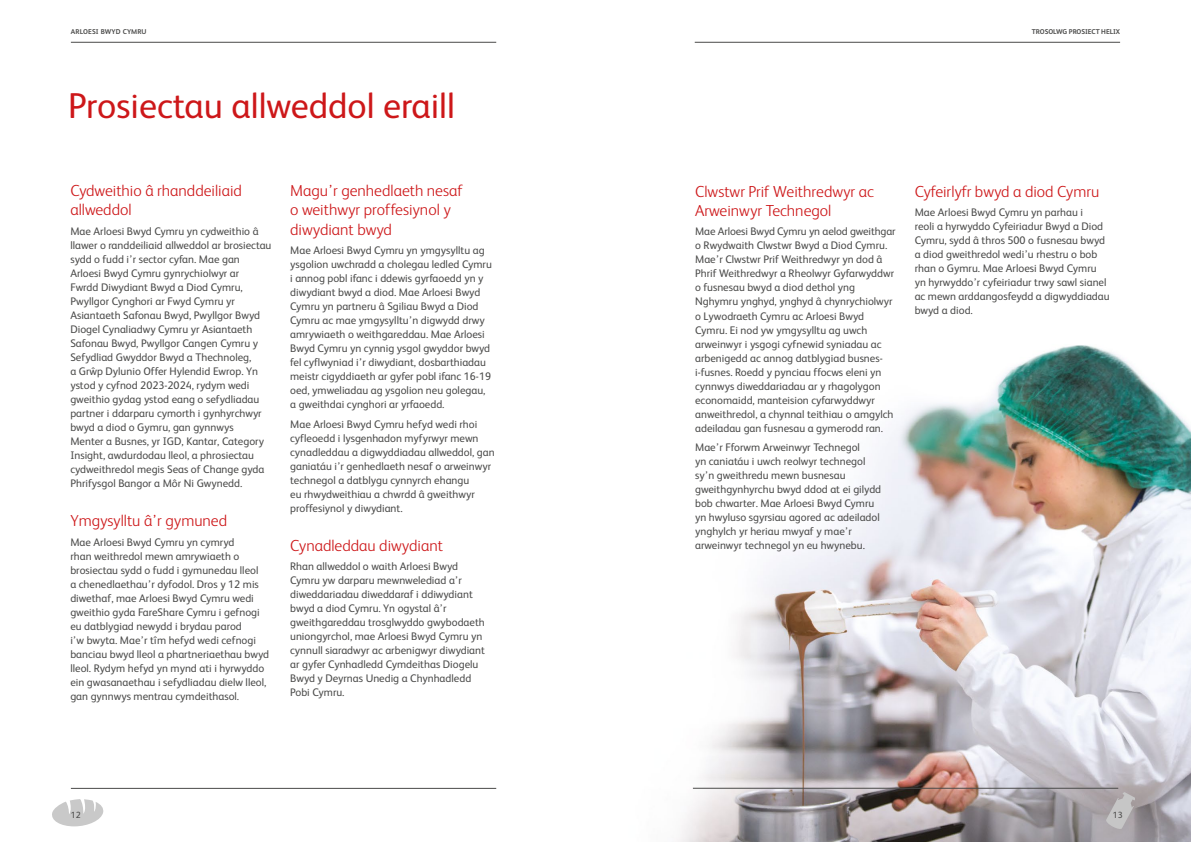
<style>
.page{position:relative;width:1191px;height:842px;background:#fff}
.page>*{position:absolute;margin:0;border:0;box-sizing:border-box;transform-origin:0 0}
.t1{font:36px "FS Albert";color:#cd1719}
.t2{font:300 16px/19.2px "FS Albert";color:#cd1719}
.t3{font:11px/14px "FS Albert";color:#4a4a49}
.t4{font:9px "FS Albert";color:#4a4a49}
.t5{font:700 7px "FS Albert";letter-spacing:-.01em;color:#4a4a49}
.t6{font:700 7px "FS Albert";letter-spacing:.02em;color:#4a4a49}
</style>
<div class="page">
<img style="left:678px;top:41px;width:513px;height:801px">
<svg style="left:1105px;top:792px;width:30px;height:38px"></svg>
<svg style="left:52px;top:799px;width:52px;height:27px"></svg>
<hr style="left:694px;top:42px;width:426px;height:1px;background:#4a4a49">
<hr style="left:71px;top:42px;width:425px;height:1px;background:#4a4a49">
<hr style="left:693px;top:788px;width:425px;height:1px;background:#4a4a49">
<hr style="left:71px;top:788px;width:425px;height:1px;background:#4a4a49">
<p class="t6" style="left:71px;top:27px;width:77px">ARLOESI BWYD CYMRU</p>
<p class="t5" style="left:1032px;top:27px;width:90px">TROSOLWG PROSIECT HELIX</p>
<h1 class="t1" style="left:68px;top:85px;width:388px">Prosiectau allweddol eraill</h1>
<h2 class="t2" style="left:70px;top:181px;width:173px">Cydweithio â rhanddeiliaid allweddol</h2>
<p class="t3" style="left:70px;top:224px;width:203px">Mae Arloesi Bwyd Cymru yn cydweithio â llawer o randdeiliaid allweddol ar brosiectau sydd o fudd i’r sector cyfan. Mae gan Arloesi Bwyd Cymru gynrychiolwyr ar<br>Fwrdd Diwydiant Bwyd a Diod Cymru, Pwyllgor Cynghori ar Fwyd Cymru yr Asiantaeth Safonau Bwyd, Pwyllgor Bwyd Diogel Cynaliadwy Cymru yr Asiantaeth Safonau Bwyd, Pwyllgor Cangen Cymru y Sefydliad Gwyddor Bwyd a Thechnoleg,<br>a Grwˆ p Dylunio Offer Hylendid Ewrop. Yn ystod y cyfnod 2023-2024, rydym wedi gweithio gydag ystod eang o sefydliadau partner i ddarparu cymorth i gynhyrchwyr bwyd a diod o Gymru, gan gynnwys<br>Menter a Busnes, yr IGD, Kantar, Category Insight, awdurdodau lleol, a phrosiectau cydweithredol megis Seas of Change gyda Phrifysgol Bangor a Môr Ni Gwynedd.</p>
<h2 class="t2" style="left:70px;top:511px;width:158px">Ymgysylltu â’r gymuned</h2>
<p class="t3" style="left:70px;top:535px;width:200px">Mae Arloesi Bwyd Cymru yn cymryd<br>rhan weithredol mewn amrywiaeth o brosiectau sydd o fudd i gymunedau lleol<br>a chenedlaethau’r dyfodol. Dros y 12 mis diwethaf, mae Arloesi Bwyd Cymru wedi gweithio gyda FareShare Cymru i gefnogi eu datblygiad newydd i brydau parod<br>i’w bwyta. Mae’r tîm hefyd wedi cefnogi banciau bwyd lleol a phartneriaethau bwyd lleol. Rydym hefyd yn mynd ati i hyrwyddo ein gwasanaethau i sefydliadau dielw lleol, gan gynnwys mentrau cymdeithasol.</p>
<h2 class="t2" style="left:290px;top:181px;width:174px">Magu’r genhedlaeth nesaf o weithwyr proffesiynol y diwydiant bwyd</h2>
<p class="t3" style="left:290px;top:243px;width:203px">Mae Arloesi Bwyd Cymru yn ymgysylltu ag ysgolion uwchradd a cholegau ledled Cymru i annog pobl ifanc i ddewis gyrfaoedd yn y diwydiant bwyd a diod. Mae Arloesi Bwyd Cymru yn partneru â Sgiliau Bwyd a Diod Cymru ac mae ymgysylltu’n digwydd drwy amrywiaeth o weithgareddau. Mae Arloesi Bwyd Cymru yn cynnig ysgol gwyddor bwyd fel cyflwyniad i’r diwydiant, dosbarthiadau meistr cigyddiaeth ar gyfer pobl ifanc 16-19 oed, ymweliadau ag ysgolion neu golegau, a gweithdai cynghori ar yrfaoedd.</p>
<p class="t3" style="left:290px;top:417px;width:206px">Mae Arloesi Bwyd Cymru hefyd wedi rhoi cyfleoedd i lysgenhadon myfyrwyr mewn cynadleddau a digwyddiadau allweddol, gan ganiatáu i’r genhedlaeth nesaf o arweinwyr technegol a datblygu cynnyrch ehangu<br>eu rhwydweithiau a chwrdd â gweithwyr proffesiynol y diwydiant.</p>
<h2 class="t2" style="left:290px;top:536px;width:154px">Cynadleddau diwydiant</h2>
<p class="t3" style="left:290px;top:560px;width:196px">Rhan allweddol o waith Arloesi Bwyd Cymru yw darparu mewnwelediad a’r diweddariadau diweddaraf i ddiwydiant bwyd a diod Cymru. Yn ogystal â’r gweithgareddau trosglwyddo gwybodaeth uniongyrchol, mae Arloesi Bwyd Cymru yn cynnull siaradwyr ac arbenigwyr diwydiant ar gyfer Cynhadledd Cymdeithas Diogelu Bwyd y Deyrnas Unedig a Chynhadledd Pobi Cymru.</p>
<h2 class="t2" style="left:695px;top:181px;width:180px">Clwstwr Prif Weithredwyr ac<br>Arweinwyr Technegol</h2>
<p class="t3" style="left:695px;top:225px;width:202px">Mae Arloesi Bwyd Cymru yn aelod gweithgar o Rwydwaith Clwstwr Bwyd a Diod Cymru.<br>Mae’r Clwstwr Prif Weithredwyr yn dod â Phrif Weithredwyr a Rheolwyr Gyfarwyddwr o fusnesau bwyd a diod dethol yng Nghymru ynghyd, ynghyd â chynrychiolwyr o Lywodraeth Cymru ac Arloesi Bwyd Cymru. Ei nod yw ymgysylltu ag uwch arweinwyr i ysgogi cyfnewid syniadau ac arbenigedd ac annog datblygiad busnes&shy;i-fusnes. Roedd y pynciau ffocws eleni yn cynnwys diweddariadau ar y rhagolygon economaidd, manteision cyfarwyddwyr anweithredol, a chynnal teithiau o amgylch adeiladau gan fusnesau a gymerodd ran.</p>
<p class="t3" style="left:695px;top:440px;width:188px">Mae’r Fforwm Arweinwyr Technegol<br>yn caniatáu i uwch reolwyr technegol sy’n gweithredu mewn busnesau gweithgynhyrchu bwyd ddod at ei gilydd bob chwarter. Mae Arloesi Bwyd Cymru yn hwyluso sgyrsiau agored ac adeiladol ynghylch yr heriau mwyaf y mae’r arweinwyr technegol yn eu hwynebu.</p>
<h2 class="t2" style="left:914px;top:181px;width:186px">Cyfeirlyfr bwyd a diod Cymru</h2>
<p class="t3" style="left:914px;top:205px;width:196px">Mae Arloesi Bwyd Cymru yn parhau i<br>reoli a hyrwyddo Cyfeiriadur Bwyd a Diod Cymru, sydd â thros 500 o fusnesau bwyd a diod gweithredol wedi’u rhestru o bob rhan o Gymru. Mae Arloesi Bwyd Cymru yn hyrwyddo’r cyfeiriadur trwy sawl sianel ac mewn arddangosfeydd a digwyddiadau bwyd a diod.</p>
<p class="t4" style="left:71px;top:809px;width:11px">12</p>
<p class="t4" style="left:1113px;top:809px;width:11px">13</p>
</div>
